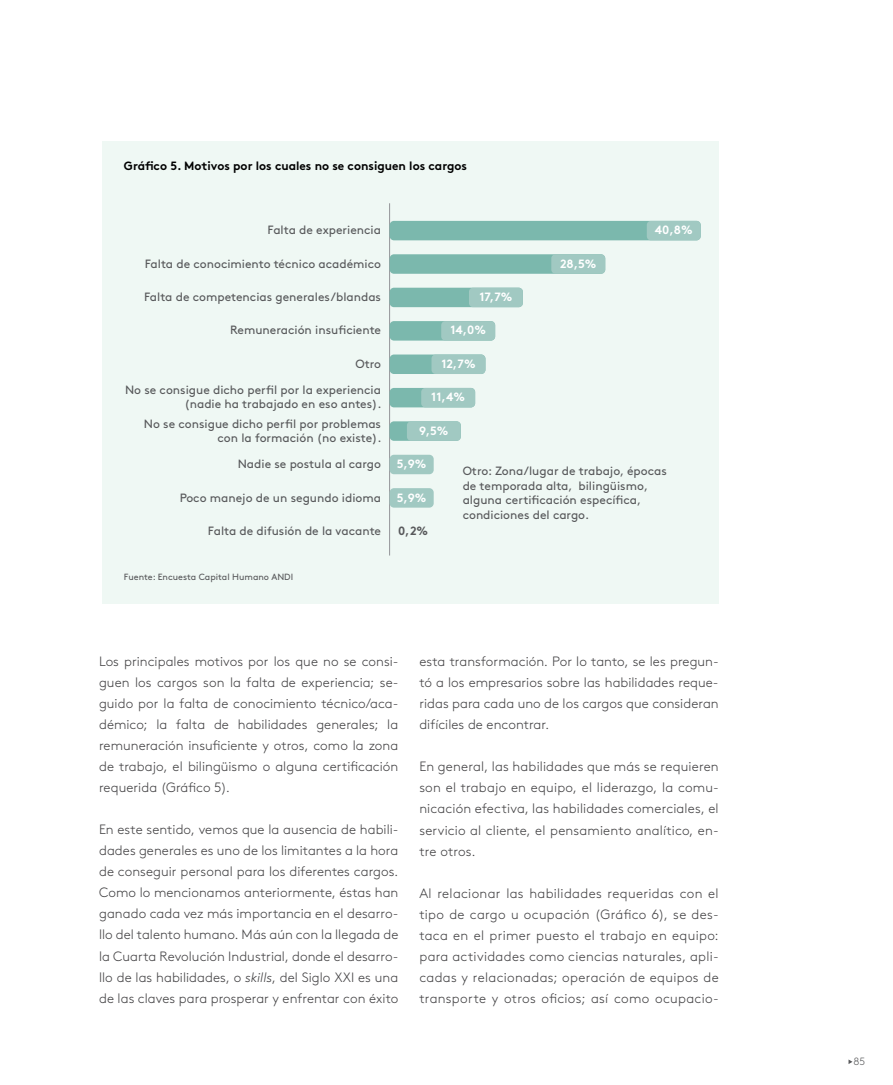
<style>
.page{position:relative;width:893px;height:1085px;background:#fff}
.page>*{position:absolute;margin:0;border:0;box-sizing:border-box;transform-origin:0 0}
.t1{font:300 13.5px/21px "Brown";letter-spacing:.005em;color:#414042;text-align:justify}
.t2{font:12px/14.4px "Brown";color:#58595b;text-align:right}
.t3{font:700 12px "Brown";color:#000}
.t4{font:700 12px "Brown";color:#fff}
.t5{font:700 12px "Brown";color:#58595b}
.t6{font:300 10.5px "Brown";color:#58595b}
.t7{font:9px "Brown";color:#58595b}
.s1{font-style:italic}
</style>
<div class="page">
<svg style="left:848px;top:1059px;width:4px;height:5px"></svg>
<div style="left:102px;top:141px;width:616px;height:462px;background:#eff8f4"></div>
<hr style="left:389px;top:203px;width:1px;height:352px;background:#939598">
<div style="left:389px;top:221px;width:311px;height:19px;background:#7bb8ad;border-radius:4px"></div>
<div style="left:646px;top:221px;width:54px;height:19px;background:#a1c9c2;border-radius:4px"></div>
<div style="left:389px;top:254px;width:216px;height:20px;background:#7bb8ad;border-radius:4px"></div>
<div style="left:551px;top:254px;width:54px;height:20px;background:#a1c9c2;border-radius:4px"></div>
<div style="left:389px;top:288px;width:134px;height:19px;background:#7bb8ad;border-radius:4px"></div>
<div style="left:469px;top:288px;width:54px;height:19px;background:#a1c9c2;border-radius:4px"></div>
<div style="left:389px;top:321px;width:106px;height:19px;background:#7bb8ad;border-radius:4px"></div>
<div style="left:441px;top:321px;width:54px;height:19px;background:#a1c9c2;border-radius:4px"></div>
<div style="left:389px;top:354px;width:96px;height:20px;background:#7bb8ad;border-radius:4px"></div>
<div style="left:431px;top:354px;width:54px;height:20px;background:#a1c9c2;border-radius:4px"></div>
<div style="left:389px;top:388px;width:86px;height:19px;background:#7bb8ad;border-radius:4px"></div>
<div style="left:421px;top:388px;width:54px;height:19px;background:#a1c9c2;border-radius:4px"></div>
<div style="left:389px;top:421px;width:72px;height:20px;background:#7bb8ad;border-radius:4px"></div>
<div style="left:407px;top:421px;width:54px;height:20px;background:#a1c9c2;border-radius:4px"></div>
<div style="left:389px;top:455px;width:44px;height:19px;background:#a1c9c2;border-radius:4px"></div>
<div style="left:389px;top:488px;width:44px;height:19px;background:#a1c9c2;border-radius:4px"></div>
<p class="t3" style="left:124px;top:156px;width:344px">Gráfico 5. Motivos por los cuales no se consiguen los cargos</p>
<p class="t2" style="left:267px;top:222px;width:115px">Falta de experiencia</p>
<p class="t2" style="left:145px;top:255px;width:238px">Falta de conocimiento técnico académico</p>
<p class="t2" style="left:144px;top:289px;width:238px">Falta de competencias generales/blandas</p>
<p class="t2" style="left:230px;top:322px;width:152px">Remuneración insuficiente</p>
<p class="t2" style="left:125px;top:349px;width:257px;line-height:26.2px">Otro<br>No se consigue dicho perfil por la experiencia</p>
<p class="t2" style="left:144px;top:393px;width:239px;line-height:19.5px">(nadie ha trabajado en eso antes).<br>No se consigue dicho perfil por problemas</p>
<p class="t2" style="left:217px;top:424px;width:166px;line-height:25.8px">con la formación (no existe).<br>Nadie se postula al cargo</p>
<p class="t2" style="left:180px;top:489px;width:203px">Poco manejo de un segundo idioma</p>
<p class="t2" style="left:208px;top:522px;width:175px">Falta de difusión de la vacante</p>
<p class="t7" style="left:124px;top:570px;width:171px">Fuente: Encuesta Capital Humano ANDI</p>
<p class="t4" style="left:560px;top:254px;width:38px">28,5%</p>
<p class="t4" style="left:654px;top:220px;width:39px">40,8%</p>
<p class="t4" style="left:479px;top:287px;width:35px">17,7%</p>
<p class="t4" style="left:450px;top:320px;width:37px">14,0%</p>
<p class="t4" style="left:441px;top:354px;width:36px">12,7%</p>
<p class="t4" style="left:431px;top:387px;width:35px">11,4%</p>
<p class="t4" style="left:419px;top:421px;width:31px">9,5%</p>
<p class="t4" style="left:397px;top:454px;width:31px">5,9%</p>
<p class="t4" style="left:397px;top:487px;width:31px">5,9%</p>
<p class="t5" style="left:398px;top:521px;width:32px">0,2%</p>
<p class="t2" style="left:462px;top:463px;width:205px;text-align:left">Otro: Zona/lugar de trabajo, épocas de temporada alta, bilingüismo, alguna certificación específica, condiciones del cargo.</p>
<p class="t1" style="left:99px;top:650px;width:301px">Los principales motivos por los que no se consi&shy;guen los cargos son la falta de experiencia; se&shy;guido por la falta de conocimiento técnico/aca&shy;démico; la falta de habilidades generales; la remuneración insuficiente y otros, como la zona de trabajo, el bilingüismo o alguna certificación requerida (Gráfico 5).</p>
<p class="t1" style="left:99px;top:818px;width:301px">En este sentido, vemos que la ausencia de habili&shy;dades generales es uno de los limitantes a la hora de conseguir personal para los diferentes cargos.<br>Como lo mencionamos anteriormente, éstas han ganado cada vez más importancia en el desarro&shy;llo del talento humano. Más aún con la llegada de la Cuarta Revolución Industrial, donde el desarro&shy;llo de las habilidades, o <span class="s1">skills</span>, del Siglo XXI es una de las claves para prosperar y enfrentar con éxito</p>
<p class="t1" style="left:419px;top:650px;width:301px">esta transformación. Por lo tanto, se les pregun&shy;tó a los empresarios sobre las habilidades reque&shy;ridas para cada uno de los cargos que consideran difíciles de encontrar.</p>
<p class="t1" style="left:419px;top:755px;width:301px">En general, las habilidades que más se requieren son el trabajo en equipo, el liderazgo, la comu&shy;nicación efectiva, las habilidades comerciales, el servicio al cliente, el pensamiento analítico, en&shy;tre otros.</p>
<p class="t1" style="left:419px;top:881px;width:301px">Al relacionar las habilidades requeridas con el tipo de cargo u ocupación (Gráfico 6), se des&shy;taca en el primer puesto el trabajo en equipo: para actividades como ciencias naturales, apli&shy;cadas y relacionadas; operación de equipos de transporte y otros oficios; así como ocupacio-</p>
<p class="t6" style="left:853px;top:1054px;width:13px">85</p>
</div>
